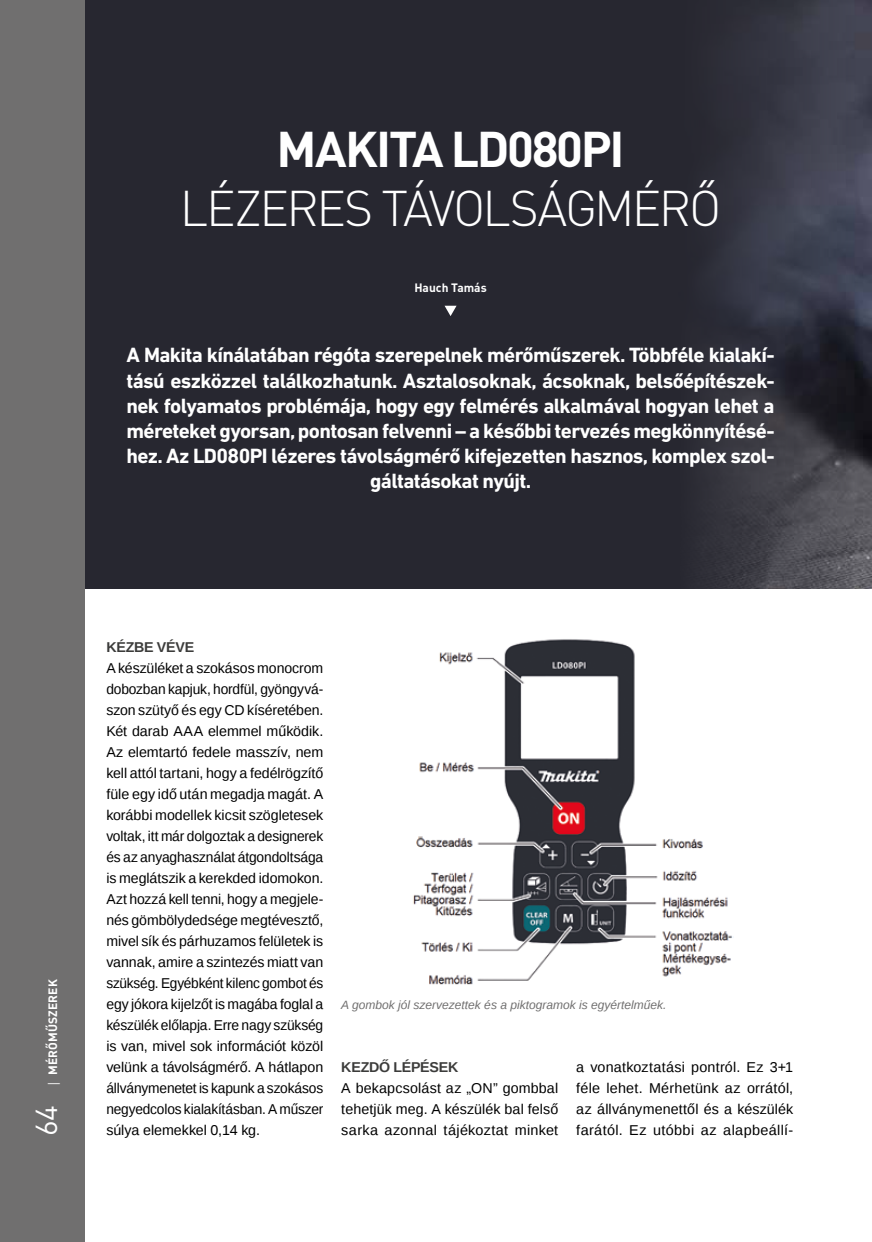
<style>
.page{position:relative;width:872px;height:1242px;background:#fff}
.page>*{position:absolute;margin:0;border:0;box-sizing:border-box;transform-origin:0 0}
.t1{font:300 49.5px "DIN Pro";letter-spacing:-.05em;color:#fff}
.t2{font:700 49.5px "DIN Pro";letter-spacing:-.05em;color:#fff}
.t3{font:30px "DIN Pro";color:#fff}
.t4{font:700 21px/25.2px "DIN Next LT Pro";letter-spacing:-.03em;color:#fff;text-align:center}
.t5{font:14.25px/21px "Liberation Sans";letter-spacing:.01em;color:#000;text-align:justify}
.t6{font:700 14.25px "Liberation Sans";letter-spacing:-.015em;color:#3c3c3b}
.t7{font:italic 12px "Liberation Sans";color:#706f6f}
.t8{font:700 12px "DIN Pro";letter-spacing:.01em;color:#fff}
.s1{font-family:"Open Sans";font-weight:400}
</style>
<div class="page">
<div style="left:0;top:0;width:85px;height:1242px;background:#706f6f"></div>
<svg style="left:85px;top:0;width:787px;height:589px;background:#2b2b34"></svg>
<svg style="left:444px;top:306px;width:12px;height:10px"></svg>
<img style="left:413px;top:639px;width:321px;height:346px">
<h1 class="t2" style="left:277px;top:115px;width:349px">MAKITA LD080PI</h1>
<h1 class="t1" style="left:180px;top:175px;width:543px">LÉZERES TÁVOLSÁGMÉRŐ</h1>
<p class="t8" style="left:414px;top:280px;width:74px">Hauch Tamás</p>
<p class="t4" style="left:126px;top:342px;width:649px">A Makita kínálatában régóta szerepelnek mérőműszerek. Többféle kialakí&shy;tású eszközzel találkozhatunk. Asztalosoknak, ácsoknak, belsőépítészek&shy;nek folyamatos problémája, hogy egy felmérés alkalmával hogyan lehet a méreteket gyorsan, pontosan felvenni – a későbbi tervezés megkönnyítésé&shy;hez. Az LD080PI lézeres távolságmérő kifejezetten hasznos, komplex szol&shy;gáltatásokat nyújt.</p>
<p class="t8" style="left:45px;top:1087px;width:110px;rotate:-90deg"><span class="s1">|</span> MÉRŐMŰSZEREK</p>
<h2 class="t3" style="left:26px;top:1136px;width:33px;rotate:-90deg">64</h2>
<p class="t6" style="left:106px;top:637px;width:89px">KÉZBE VÉVE</p>
<p class="t5" style="left:106px;top:658px;width:218px">A készüléket a szokásos monocrom dobozban kapjuk, hordfül, gyöngyvá&shy;szon szütyő és egy CD kíséretében.<br>Két darab AAA elemmel működik.<br>Az elemtartó fedele masszív, nem kell attól tartani, hogy a fedélrögzítő füle egy idő után megadja magát. A korábbi modellek kicsit szögletesek voltak, itt már dolgoztak a designerek és az anyaghasználat átgondoltsága is meglátszik a kerekded idomokon.<br>Azt hozzá kell tenni, hogy a megjele&shy;nés gömbölydedsége megtévesztő, mivel sík és párhuzamos felületek is vannak, amire a szintezés miatt van szükség. Egyébként kilenc gombot és egy jókora kijelzőt is magába foglal a készülék előlapja. Erre nagy szükség is van, mivel sok információt közöl velünk a távolságmérő. A hátlapon állványmenetet is kapunk a szokásos negyedcolos kialakításban. A műszer súlya elemekkel 0,14 kg.</p>
<p class="t7" style="left:341px;top:997px;width:327px">A gombok jól szervezettek és a piktogramok is egyértelműek.</p>
<p class="t6" style="left:341px;top:1057px;width:118px">KEZDŐ LÉPÉSEK</p>
<p class="t5" style="left:341px;top:1078px;width:218px">A bekapcsolást az „ON” gombbal tehetjük meg. A készülék bal felső sarka azonnal tájékoztat minket</p>
<p class="t5" style="left:576px;top:1057px;width:218px">a vonatkoztatási pontról. Ez 3+1 féle lehet. Mérhetünk az orrától, az állványmenettől és a készülék farától. Ez utóbbi az alapbeállí-</p>
</div>
